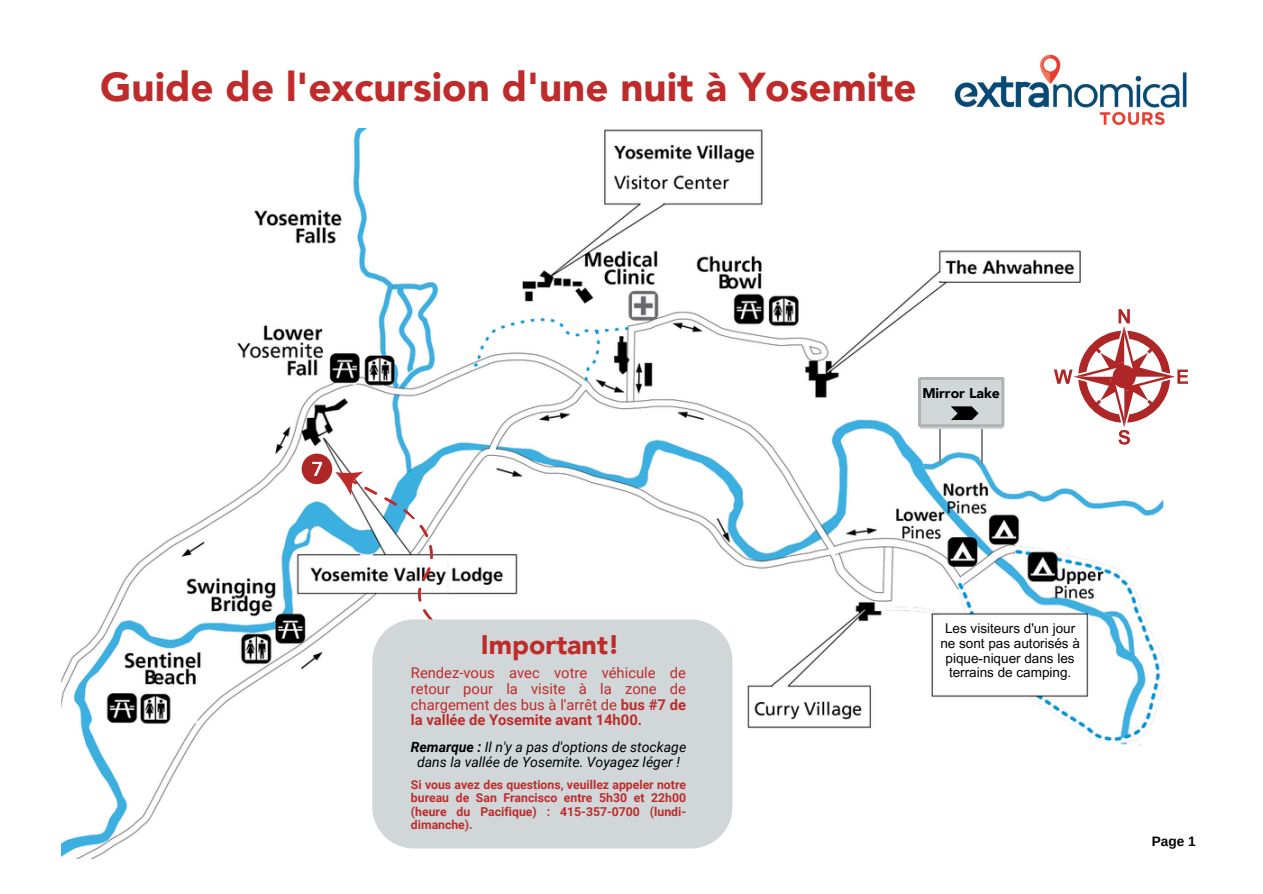
<style>
.page{position:relative;width:1263px;height:894px;background:#fff}
.page>*{position:absolute;margin:0;border:0;box-sizing:border-box;transform-origin:0 0}
.t1{font:900 40.35px "Avenir";color:#bf2b2b}
.t2{font:900 26.85px "Avenir";color:#bf2b2b}
.t3{font:14.7px/15.8px "Roboto";color:#bf2b2b;text-align:justify}
.t4{font:italic 14.1px/14.7px "Roboto";color:#000;text-align:center}
.t5{font:900 14.1px "Avenir";color:#000}
.t6{font:700 13.65px "Arimo";color:#000}
.t7{font:13.5px/14.7px "Arial MT Pro";color:#000;text-align:center}
.t8{font:700 12.3px/13.2px "Roboto";color:#bf2b2b;text-align:justify}
.s1{font-weight:700}
</style>
<div class="page">
<img style="left:61px;top:128px;width:1103px;height:730px">
<svg style="left:61px;top:173px;width:121px;height:100px"></svg>
<svg style="left:302px;top:453px;width:219px;height:214px"></svg>
<div style="left:372px;top:619px;width:360px;height:229px;background:#d1d6d8"></div>
<svg style="left:1054px;top:309px;width:134px;height:135px"></svg>
<img style="left:935px;top:54px;width:252px;height:80px">
<hr style="left:981px;top:428px;width:2px;height:35px;background:#878787">
<hr style="left:939px;top:428px;width:2px;height:35px;background:#878787">
<svg style="left:918px;top:377px;width:86px;height:50px;background:#bdc1c3"></svg>
<div style="left:935px;top:617px;width:150px;height:73px;background:#fff"></div>
<h2 class="t1" style="left:100px;top:61px;width:818px">Guide de l'excursion d'une nuit à Yosemite</h2>
<h1 class="t2" style="left:481px;top:626px;width:140px">Important!</h1>
<p class="t3" style="left:411px;top:665px;width:277px">Rendez-vous avec votre véhicule de retour pour la visite à la zone de chargement des bus à l'arrêt de <span class="s1">bus #7 de la vallée de Yosemite avant 14h00.</span></p>
<p class="t4" style="left:411px;top:739px;width:277px"><span class="s1">Remarque :</span> Il n'y a pas d'options de stockage dans la vallée de Yosemite. Voyagez léger !</p>
<p class="t8" style="left:411px;top:778px;width:277px">Si vous avez des questions, veuillez appeler notre bureau de San Francisco entre 5h30 et 22h00 (heure du Pacifique) : 415-357-0700 (lundi&shy;dimanche).</p>
<h4 class="t5" style="left:922px;top:383px;width:79px">Mirror Lake</h4>
<p class="t7" style="left:940px;top:622px;width:141px">Les visiteurs d'un jour ne sont pas autorisés à pique-niquer dans les terrains de camping.</p>
<h4 class="t6" style="left:1152px;top:833px;width:45px">Page 1</h4>
</div>
